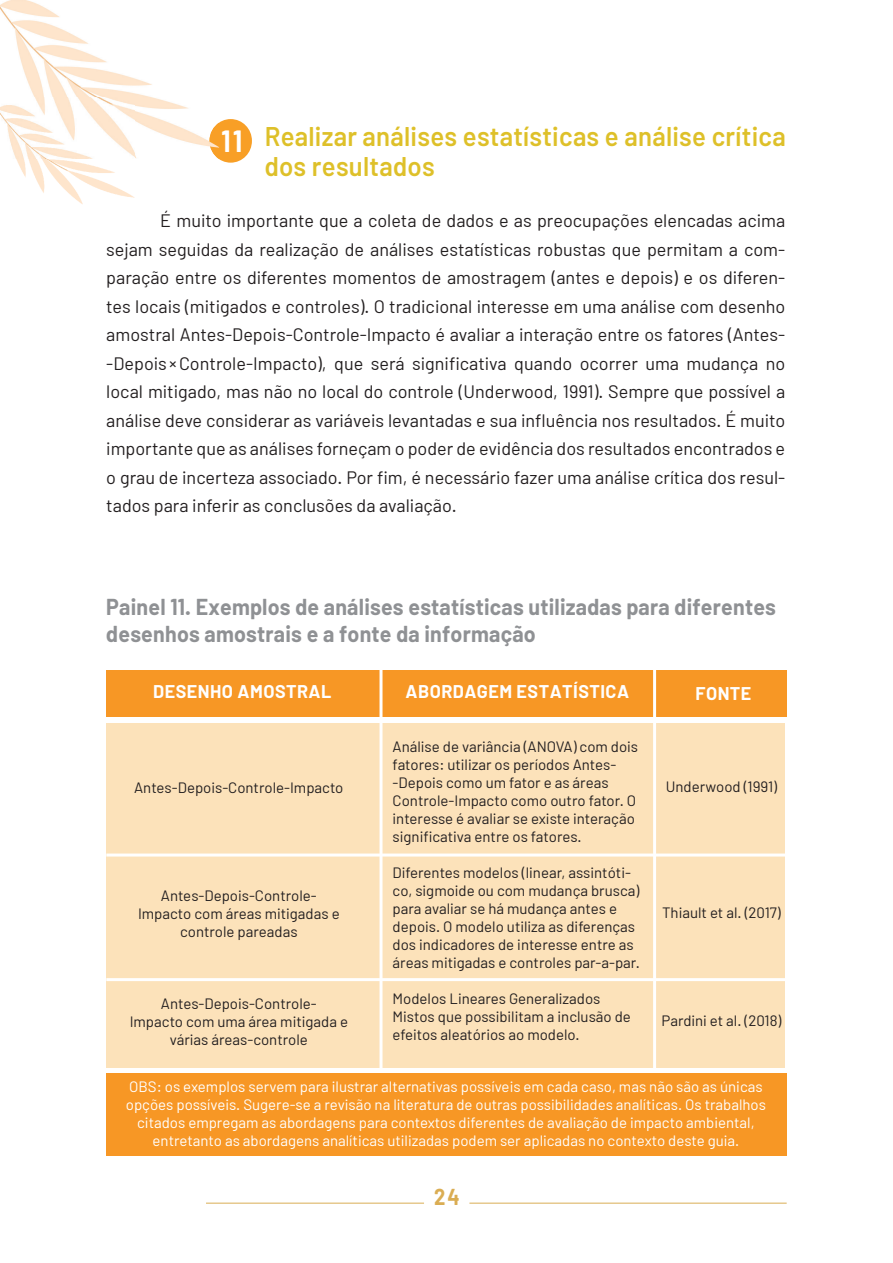
<style>
.page{position:relative;width:893px;height:1263px;background:#fff}
.page>*{position:absolute;margin:0;border:0;box-sizing:border-box;transform-origin:0 0}
.t1{font:700 30px "Barlow";color:#fff;scale:.9 1}
.t2{font:600 27px/30px "Barlow";letter-spacing:.01em;color:#dec029;scale:.95 1}
.t3{font:700 22.5px/27px "Barlow";letter-spacing:.01em;color:#8f9194;scale:.95 1}
.t4{font:700 22.5px "Barlow";color:#daad53;scale:.9 1}
.t5{font:18px/28.5px "Barlow";color:#231f20;text-align:justify}
.t6{font:700 18px "Barlow";letter-spacing:.025em;color:#fff}
.t7{font:15px/18px "Barlow";color:#231f20}
.t8{font:15px/18px "Barlow";color:#fff;text-align:center}
</style>
<div class="page">
<hr style="left:206px;top:1203px;width:218px;height:1px;background:#daad53">
<hr style="left:469px;top:1203px;width:318px;height:1px;background:#daad53">
<div style="left:106px;top:724px;width:679px;height:344px;background:#fce2ba"></div>
<hr style="left:106px;top:853px;width:681px;height:3px;background:#fff">
<hr style="left:106px;top:978px;width:681px;height:3px;background:#fff">
<div style="left:106px;top:670px;width:681px;height:47px;background:#f79725"></div>
<div style="left:106px;top:1073px;width:681px;height:82px;background:#f79725"></div>
<hr style="left:379px;top:659px;width:3px;height:412px;background:#fff">
<hr style="left:653px;top:663px;width:3px;height:407px;background:#fff">
<div style="left:209px;top:119px;width:43px;height:44px;background:#f89f26;border-radius:50%"></div>
<img style="left:0;top:0;width:209px;height:158px">
<img style="left:209px;top:122px;width:10px;height:37px">
<img style="left:0;top:98px;width:134px;height:106px">
<h1 class="t1" style="left:221px;top:122px;width:25px">11</h1>
<h2 class="t2" style="left:265px;top:121px;width:550px">Realizar análises estatísticas e análise crítica dos resultados</h2>
<p class="t5" style="left:106px;top:206px;width:680px;text-indent:54px">É muito importante que a coleta de dados e as preocupações elencadas acima sejam seguidas da realização de análises estatísticas robustas que permitam a com&shy;paração entre os diferentes momentos de amostragem (antes e depois) e os diferen&shy;tes locais (mitigados e controles). O tradicional interesse em uma análise com desenho amostral Antes-Depois-Controle-Impacto é avaliar a interação entre os fatores (Antes--Depois × Controle-Impacto), que será significativa quando ocorrer uma mudança no local mitigado, mas não no local do controle (Underwood, 1991). Sempre que possível a análise deve considerar as variáveis levantadas e sua influência nos resultados. É muito importante que as análises forneçam o poder de evidência dos resultados encontrados e o grau de incerteza associado. Por fim, é necessário fazer uma análise crítica dos resul&shy;tados para inferir as conclusões da avaliação.</p>
<p class="t3" style="left:106px;top:593px;width:706px">Painel 11. Exemplos de análises estatísticas utilizadas para diferentes desenhos amostrais e a fonte da informação</p>
<p class="t6" style="left:153px;top:680px;width:180px">DESENHO AMOSTRAL</p>
<p class="t6" style="left:406px;top:681px;width:225px">ABORDAGEM ESTATÍSTICA</p>
<p class="t6" style="left:695px;top:682px;width:57px">FONTE</p>
<p class="t7" style="left:134px;top:779px;width:211px">Antes-Depois-Controle-Impacto</p>
<p class="t7" style="left:138px;top:887px;width:203px;text-align:center">Antes-Depois-Controle-<br>Impacto com áreas mitigadas e controle pareadas</p>
<p class="t7" style="left:130px;top:995px;width:220px;text-align:center">Antes-Depois-Controle-<br>Impacto com uma área mitigada e várias áreas-controle</p>
<p class="t7" style="left:393px;top:737px;width:247px">Análise de variância (ANOVA) com dois fatores: utilizar os períodos Antes--Depois como um fator e as áreas Controle-Impacto como outro fator. O interesse é avaliar se existe interação significativa entre os fatores.</p>
<p class="t7" style="left:393px;top:863px;width:249px">Diferentes modelos (linear, assintóti&shy;co, sigmoide ou com mudança brusca) para avaliar se há mudança antes e depois. O modelo utiliza as diferenças dos indicadores de interesse entre as áreas mitigadas e controles par-a-par.</p>
<p class="t7" style="left:393px;top:989px;width:240px">Modelos Lineares Generalizados<br>Mistos que possibilitam a inclusão de efeitos aleatórios ao modelo.</p>
<p class="t7" style="left:666px;top:777px;width:113px">Underwood (1991)</p>
<p class="t7" style="left:662px;top:903px;width:120px">Thiault et al. (2017)</p>
<p class="t7" style="left:662px;top:1011px;width:121px">Pardini et al. (2018)</p>
<p class="t8" style="left:126px;top:1077px;width:642px">OBS: os exemplos servem para ilustrar alternativas possíveis em cada caso, mas não são as únicas opções possíveis. Sugere-se a revisão na literatura de outras possibilidades analíticas. Os trabalhos citados empregam as abordagens para contextos diferentes de avaliação de impacto ambiental, entretanto as abordagens analíticas utilizadas podem ser aplicadas no contexto deste guia.</p>
<p class="t4" style="left:434px;top:1182px;width:30px">24</p>
</div>
